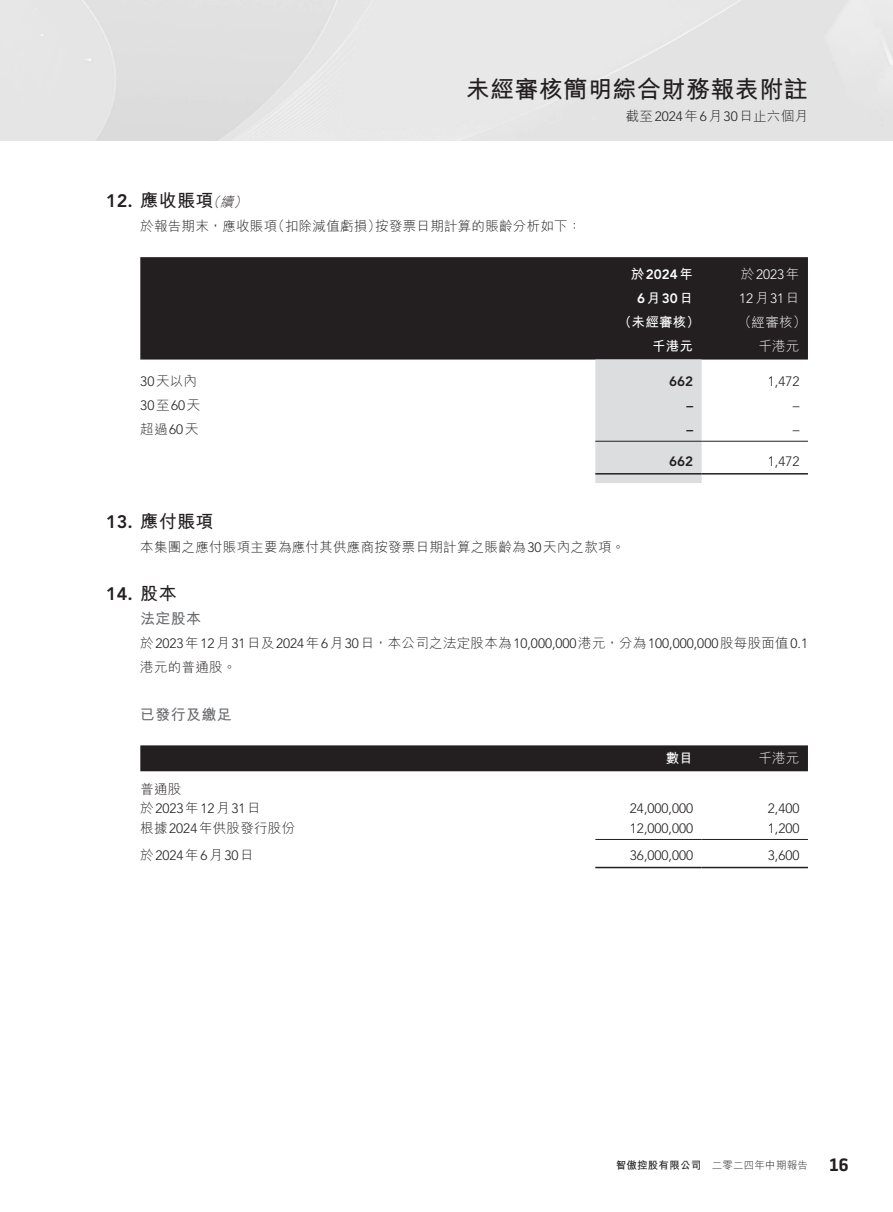
<style>
.page{position:relative;width:893px;height:1212px;background:#fff}
.page>*{position:absolute;margin:0;border:0;box-sizing:border-box;transform-origin:0 0}
.t1{font:700 24px "M Hei HK";letter-spacing:.02em;color:#231f20}
._01_H1{font:700 18px "M Hei HK";letter-spacing:.02em;color:#231f20}
._01_H1-2{font:800 18px "Avenir LT Std";color:#231f20}
.t2{font:700 18px "Battersea";color:#231f20}
._02_H2{font:700 15px "M Hei HK";letter-spacing:.02em;color:#6c6d70}
._50_Table_txt{font:300 13.5px "Avenir LT Std";color:#231f20}
._00_txt{font:300 13.5px "M Hei HK";letter-spacing:.02em;color:#231f20}
._00_txt-2{font:300 13.5px/24px "Avenir LT Std";color:#231f20}
._50_Table_txt-2{font:300 13.5px "M Hei HK";letter-spacing:.02em;color:#231f20}
._50_Table_txt-3{font:300 13.5px "Avenir LT Std";color:#fff}
._50_Table_txt-4{font:800 13.5px "Avenir LT Std";color:#fff}
._50_Table_txt-5{font:300 13.5px "M Hei HK";letter-spacing:.02em;color:#fff}
._50_Table_txt-6{font:700 13.5px "M Hei HK";letter-spacing:.02em;color:#fff}
._50_Table_txt-7{font:800 13.5px "Avenir LT Std";color:#231f20}
._01_H1-3{font:italic 300 13.5px "M Hei HK";color:#231f20}
.t3{font:300 10.5px "M Hei HK";letter-spacing:.02em;color:#231f20}
.t4{font:700 10.5px "M Hei HK";letter-spacing:.02em;color:#231f20}
.s1{font-family:"Avenir LT Std";font-weight:800}
.s2{font-family:"Avenir LT Std"}
.s3{font-family:"M Hei HK"}
.s4{font-family:"M Hei HK";font-weight:700}
</style>
<div class="page">
<div style="left:140px;top:257px;width:668px;height:102px;background:#231f20"></div>
<div style="left:595px;top:359px;width:107px;height:124px;background:#dcdddf"></div>
<hr style="left:595px;top:441px;width:107px;height:1px;background:#231f20">
<hr style="left:702px;top:441px;width:106px;height:1px;background:#231f20">
<hr style="left:595px;top:473px;width:107px;height:1px;background:#231f20">
<hr style="left:702px;top:473px;width:106px;height:1px;background:#231f20">
<div style="left:140px;top:745px;width:668px;height:26px;background:#231f20"></div>
<hr style="left:595px;top:839px;width:107px;height:1px;background:#231f20">
<hr style="left:702px;top:839px;width:106px;height:1px;background:#231f20">
<hr style="left:595px;top:867px;width:107px;height:1px;background:#231f20">
<hr style="left:702px;top:867px;width:106px;height:1px;background:#231f20">
<p class="_01_H1" style="left:106px;top:188px;width:109px"><span class="s1">12.</span> 應收賬項</p>
<p class="_01_H1-3" style="left:220px;top:196px;width:18px">續</p>
<p class="_01_H1-3" style="left:207px;top:196px;width:18px">（</p>
<p class="_01_H1-3" style="left:234px;top:196px;width:18px">(</p>
<h1 class="t1" style="left:466px;top:72px;width:344px">未經審核簡明綜合財務報表附註</h1>
<p class="_00_txt" style="left:626px;top:109px;width:184px">截至<span class="s2">2024</span>年<span class="s2">6</span>月<span class="s2">30</span>日止六個月</p>
<p class="_00_txt" style="left:272px;top:220px;width:111px">（扣除減值虧損）</p>
<p class="_00_txt" style="left:375px;top:220px;width:208px">按發票日期計算的賬齡分析如下：</p>
<p class="_00_txt" style="left:140px;top:220px;width:138px">於報告期末，應收賬項</p>
<p class="_50_Table_txt-2" style="left:140px;top:374px;width:58px"><span class="s2">30</span>天以內</p>
<p class="_50_Table_txt" style="left:140px;top:398px;width:62px">30<span class="s3">至</span>60<span class="s3">天</span></p>
<p class="_50_Table_txt-2" style="left:140px;top:422px;width:60px">超過<span class="s2">60</span>天</p>
<p class="_50_Table_txt-4" style="left:631px;top:267px;width:64px"><span class="s4">於</span>2024<span class="s4">年</span></p>
<p class="_50_Table_txt-4" style="left:637px;top:291px;width:58px">6<span class="s4">月</span>30<span class="s4">日</span></p>
<p class="_50_Table_txt-6" style="left:618px;top:313px;width:83px">（未經審核）</p>
<p class="_50_Table_txt-3" style="left:741px;top:267px;width:60px"><span class="s3">於</span>2023<span class="s3">年</span></p>
<p class="_50_Table_txt-3" style="left:739px;top:291px;width:62px">12<span class="s3">月</span>31<span class="s3">日</span></p>
<p class="_50_Table_txt-5" style="left:738px;top:316px;width:70px">（經審核(</p>
<p class="_50_Table_txt-6" style="left:652px;top:337px;width:43px">千港元</p>
<p class="_50_Table_txt-5" style="left:758px;top:340px;width:43px">千港元</p>
<p class="_50_Table_txt-7" style="left:669px;top:374px;width:25px">662</p>
<p class="_50_Table_txt" style="left:768px;top:374px;width:33px">1,472</p>
<p class="_50_Table_txt-7" style="left:686px;top:398px;width:8px">–</p>
<p class="_50_Table_txt" style="left:793px;top:398px;width:8px">–</p>
<p class="_50_Table_txt-7" style="left:686px;top:422px;width:8px">–</p>
<p class="_50_Table_txt" style="left:793px;top:422px;width:8px">–</p>
<p class="_50_Table_txt-7" style="left:669px;top:454px;width:25px">662</p>
<p class="_50_Table_txt" style="left:768px;top:454px;width:33px">1,472</p>
<p class="_01_H1" style="left:106px;top:508px;width:109px"><span class="s1">13.</span> 應付賬項</p>
<p class="_00_txt" style="left:140px;top:540px;width:486px">本集團之應付賬項主要為應付其供應商按發票日期計算之賬齡為<span class="s2">30</span>天內之款項。</p>
<p class="_01_H1-2" style="left:106px;top:583px;width:72px">14. <span class="s4">股本</span></p>
<p class="_02_H2" style="left:140px;top:607px;width:62px">法定股本</p>
<p class="_00_txt-2" style="left:140px;top:631px;width:669px"><span class="s3">於</span>2023<span class="s3">年</span>12<span class="s3">月</span>31<span class="s3">日及</span>2024<span class="s3">年</span>6<span class="s3">月</span>30<span class="s3">日，本公司之法定股本為</span>10,000,000<span class="s3">港元，分為</span>100,000,000<span class="s3">股每股面值</span>0.1<span class="s3">港元的普通股。</span></p>
<p class="_02_H2" style="left:140px;top:703px;width:93px">已發行及繳足</p>
<p class="_50_Table_txt-5" style="left:758px;top:751px;width:43px">千港元</p>
<p class="_50_Table_txt-6" style="left:666px;top:748px;width:29px">數目</p>
<p class="_50_Table_txt-2" style="left:140px;top:782px;width:43px">普通股</p>
<p class="_50_Table_txt" style="left:140px;top:800px;width:122px"><span class="s3">於</span>2023<span class="s3">年</span>12<span class="s3">月</span>31<span class="s3">日</span></p>
<p class="_50_Table_txt" style="left:630px;top:800px;width:65px">24,000,000</p>
<p class="_50_Table_txt" style="left:768px;top:800px;width:33px">2,400</p>
<p class="_50_Table_txt-2" style="left:140px;top:821px;width:156px">根據<span class="s2">2024</span>年供股發行股份</p>
<p class="_50_Table_txt" style="left:630px;top:820px;width:65px">12,000,000</p>
<p class="_50_Table_txt" style="left:768px;top:820px;width:33px">1,200</p>
<p class="_50_Table_txt" style="left:140px;top:847px;width:115px"><span class="s3">於</span>2024<span class="s3">年</span>6<span class="s3">月</span>30<span class="s3">日</span></p>
<p class="_50_Table_txt" style="left:630px;top:847px;width:65px">36,000,000</p>
<p class="_50_Table_txt" style="left:768px;top:847px;width:33px">3,600</p>
<p class="t4" style="left:616px;top:1158px;width:87px">智傲控股有限公司</p>
<p class="t3" style="left:712px;top:1160px;width:98px">二零二四年中期報告</p>
<h2 class="t2" style="left:829px;top:1153px;width:21px">16</h2>
</div>
